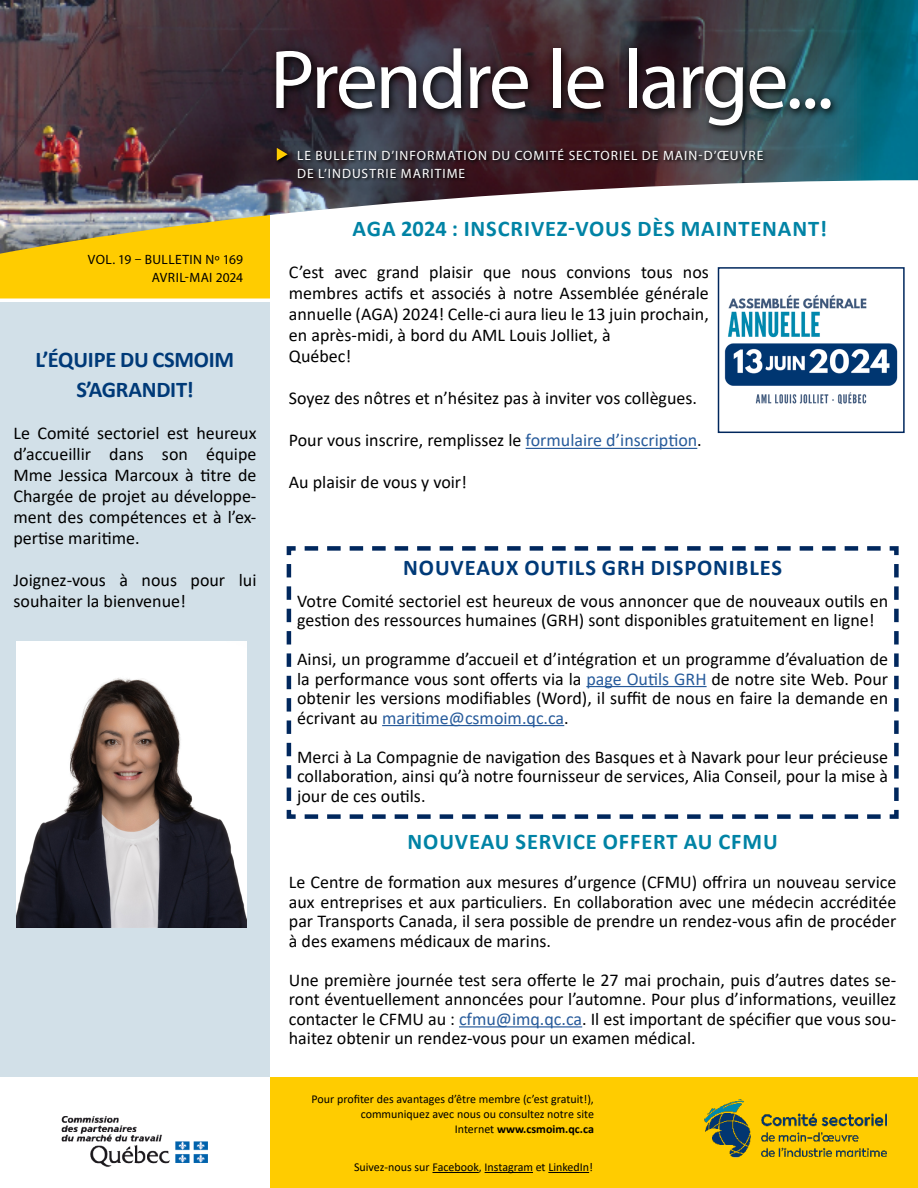
<style>
.page{position:relative;width:918px;height:1188px;background:#fff}
.page>*{position:absolute;margin:0;border:0;box-sizing:border-box;transform-origin:0 0}
.t1{font:84px "Myriad Pro";letter-spacing:-.035em;color:#fff}
.t2{font:700 22.5px "Calibri";letter-spacing:.04em;color:#0083a5}
.t3{font:700 22.5px "Calibri";letter-spacing:.035em;color:#003a78}
.t4{font:700 22.5px/30px "Calibri";letter-spacing:-.01em;color:#003a78;text-align:center}
.t5{font:18px/19.5px "Calibri";color:#000;text-align:justify}
.t6{font:13.5px/18px "Myriad Pro";letter-spacing:.075em;color:#fff}
.t7{font:13.5px/18px "Myriad Pro";letter-spacing:.03em;color:#000;text-align:right}
.t8{font:12px/15px "Calibri";color:#000;text-align:right}
.s1{color:#275b9b}
.s2{font-weight:700}
</style>
<div class="page">
<img style="left:0;top:0;width:918px;height:215px">
<div style="left:270px;top:1077px;width:648px;height:111px;background:#fc0"></div>
<svg style="left:0;top:215px;width:270px;height:83px;background:#e9c224"></svg>
<svg style="left:270px;top:180px;width:648px;height:269px"></svg>
<svg style="left:271px;top:43px;width:569px;height:93px;background:#302a32"></svg>
<svg style="left:296px;top:147px;width:471px;height:35px;background:#3a2931"></svg>
<svg style="left:275px;top:146px;width:17px;height:19px"></svg>
<svg style="left:277px;top:148px;width:11px;height:13px"></svg>
<img style="left:61px;top:1116px;width:147px;height:51px">
<hr style="left:432px;top:1172px;width:47px;height:1px;background:#000">
<hr style="left:485px;top:1172px;width:48px;height:1px;background:#000">
<hr style="left:548px;top:1172px;width:41px;height:1px;background:#000">
<img style="left:703px;top:1099px;width:185px;height:59px">
<div style="left:0;top:303px;width:270px;height:774px;background:#d2e0e8"></div>
<hr style="left:526px;top:448px;width:171px;height:1px;background:#275b9b">
<svg style="left:286px;top:546px;width:613px;height:273px"></svg>
<img style="left:721px;top:271px;width:181px;height:159px">
<div style="left:718px;top:267px;width:187px;height:166px;border:2px solid #00275d"></div>
<hr style="left:459px;top:1026px;width:123px;height:2px;background:#275b9b">
<img style="left:17px;top:641px;width:229px;height:287px">
<p class="t7" style="left:88px;top:250px;width:157px">VOL. 19 – BULLETIN Nº 169<br>AVRIL-MAI 2024</p>
<p class="t4" style="left:36px;top:344px;width:200px">L’ÉQUIPE DU CSMOIM<br>S’AGRANDIT!</p>
<p class="t5" style="left:14px;top:422px;width:245px;line-height:21px">Le Comité sectoriel est heureux d’accueillir dans son équipe Mme Jessica Marcoux à titre de Chargée de projet au développe&shy;ment des compétences et à l’ex&shy;pertise maritime.</p>
<p class="t5" style="left:14px;top:569px;width:244px;line-height:21px">Joignez-vous à nous pour lui souhaiter la bienvenue!</p>
<h1 class="t1" style="left:270px;top:28px;width:565px">Prendre le large...</h1>
<p class="t6" style="left:297px;top:146px;width:468px">LE BULLETIN D’INFORMATION DU COMITÉ SECTORIEL DE MAIN-D’ŒUVRE<br>DE L’INDUSTRIE MARITIME</p>
<p class="t2" style="left:353px;top:213px;width:476px">AGA 2024 : INSCRIVEZ-VOUS DÈS MAINTENANT!</p>
<p class="t5" style="left:289px;top:261px;width:421px;line-height:21px;text-align:left">C’est avec grand plaisir que nous convions tous nos membres actifs et associés à notre Assemblée générale annuelle (AGA) 2024! Celle-ci aura lieu le 13 juin prochain, en après-midi, à bord du AML Louis Jolliet, à<br>Québec!</p>
<p class="t5" style="left:289px;top:388px;width:410px">Soyez des nôtres et n’hésitez pas à inviter vos collègues.</p>
<p class="t5" style="left:289px;top:430px;width:414px">Pour vous inscrire, remplissez le <span class="s1">formulaire d’inscription</span>.</p>
<p class="t5" style="left:289px;top:472px;width:180px">Au plaisir de vous y voir!</p>
<p class="t3" style="left:403px;top:552px;width:380px">NOUVEAUX OUTILS GRH DISPONIBLES</p>
<p class="t5" style="left:297px;top:590px;width:592px">Votre Comité sectoriel est heureux de vous annoncer que de nouveaux outils en gestion des ressources humaines (GRH) sont disponibles gratuitement en ligne!</p>
<p class="t5" style="left:297px;top:649px;width:593px">Ainsi, un programme d’accueil et d’intégration et un programme d’évaluation de la performance vous sont offerts via la <span class="s1">page Outils GRH</span> de notre site Web. Pour obtenir les versions modifiables (Word), il suffit de nous en faire la demande en écrivant au <span class="s1">maritime@csmoim.qc.ca</span>.</p>
<p class="t5" style="left:297px;top:746px;width:592px">Merci à La Compagnie de navigation des Basques et à Navark pour leur précieuse collaboration, ainsi qu’à notre fournisseur de services, Alia Conseil, pour la mise à jour de ces outils.</p>
<p class="t2" style="left:408px;top:826px;width:372px">NOUVEAU SERVICE OFFERT AU CFMU</p>
<p class="t5" style="left:289px;top:872px;width:609px">Le Centre de formation aux mesures d’urgence (CFMU) offrira un nouveau service aux entreprises et aux particuliers. En collaboration avec une médecin accréditée par Transports Canada, il sera possible de prendre un rendez-vous afin de procéder à des examens médicaux de marins.</p>
<p class="t5" style="left:289px;top:970px;width:609px">Une première journée test sera offerte le 27 mai prochain, puis d’autres dates se&shy;ront éventuellement annoncées pour l’automne. Pour plus d’informations, veuillez contacter le CFMU au : <span class="s1">cfmu@imq.qc.ca</span>. Il est important de spécifier que vous sou&shy;haitez obtenir un rendez-vous pour un examen médical.</p>
<p class="t8" style="left:312px;top:1091px;width:284px">Pour profiter des avantages d’être membre (c’est gratuit!), communiquez avec nous ou consultez notre site<br>Internet <span class="s2">www.csmoim.qc.ca</span></p>
<p class="t8" style="left:354px;top:1159px;width:240px">Suivez-nous sur Facebook, Instagram et LinkedIn!</p>
</div>
